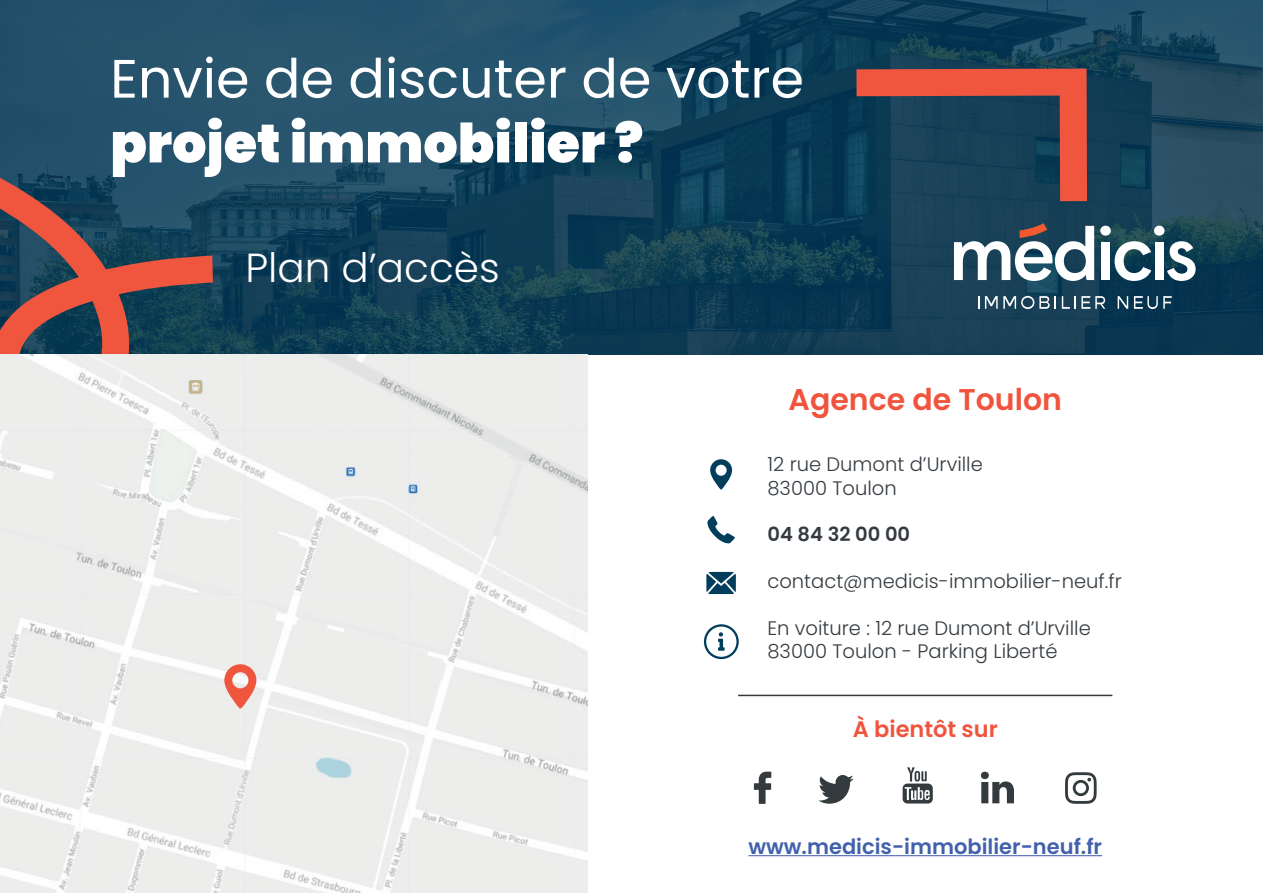
<style>
.page{position:relative;width:1263px;height:893px;background:#fff}
.page>*{position:absolute;margin:0;border:0;box-sizing:border-box;transform-origin:0 0}
.t1{font:54px "Poppins";color:#fff}
.t2{font:900 54px "Poppins";color:#fff}
.t3{font:300 40.5px "Poppins";color:#fff}
.t4{font:600 30px "Poppins";color:#f0543d}
.t5{font:600 22.5px "Poppins";color:#f0543d}
.t6{font:600 21px "Poppins";color:#4261ad}
.t7{font:300 19.5px/23.4px "Poppins";color:#343a3f}
.t8{font:600 19.5px "Poppins";color:#343a3f}
</style>
<div class="page">
<svg style="left:0;top:0;width:1263px;height:354px;background:#17455d"></svg>
<svg style="left:978px;top:296px;width:1px;height:13px"></svg>
<svg style="left:985px;top:296px;width:71px;height:13px"></svg>
<svg style="left:1062px;top:296px;width:43px;height:13px"></svg>
<svg style="left:1118px;top:296px;width:10px;height:13px"></svg>
<svg style="left:1134px;top:296px;width:38px;height:13px"></svg>
<div style="left:1100px;top:226px;width:11px;height:10px;background:#fff;border-radius:5px"></div>
<div style="left:1154px;top:226px;width:10px;height:10px;background:#fff;border-radius:5px"></div>
<div style="left:1101px;top:242px;width:9px;height:38px;background:#fff"></div>
<svg style="left:1114px;top:241px;width:37px;height:40px"></svg>
<div style="left:1155px;top:242px;width:9px;height:38px;background:#fff"></div>
<svg style="left:1167px;top:241px;width:28px;height:40px"></svg>
<svg style="left:954px;top:228px;width:140px;height:53px"></svg>
<svg style="left:0;top:107px;width:240px;height:247px;background:#424a59"></svg>
<svg style="left:829px;top:55px;width:271px;height:173px;background:#3e4351"></svg>
<img style="left:0;top:354px;width:587px;height:539px">
<svg style="left:224px;top:664px;width:32px;height:45px"></svg>
<svg style="left:710px;top:459px;width:22px;height:31px"></svg>
<svg style="left:707px;top:516px;width:28px;height:27px"></svg>
<svg style="left:706px;top:572px;width:30px;height:22px"></svg>
<svg style="left:704px;top:624px;width:35px;height:35px"></svg>
<svg style="left:754px;top:772px;width:17px;height:32px"></svg>
<svg style="left:818px;top:775px;width:36px;height:29px"></svg>
<svg style="left:903px;top:767px;width:30px;height:36px"></svg>
<svg style="left:981px;top:772px;width:33px;height:31px"></svg>
<svg style="left:1065px;top:772px;width:31px;height:32px"></svg>
<hr style="left:748px;top:855px;width:354px;height:1px;background:#4261ad">
<hr style="left:738px;top:695px;width:374px;height:1px;background:#343b3e">
<h1 class="t1" style="left:110px;top:47px;width:695px">Envie de discuter de votre</h1>
<h1 class="t2" style="left:110px;top:112px;width:535px">projet immobilier ?</h1>
<h2 class="t3" style="left:245px;top:244px;width:256px">Plan d’accès</h2>
<h3 class="t4" style="left:788px;top:382px;width:275px">Agence de Toulon</h3>
<p class="t7" style="left:767px;top:453px;width:217px">12 rue Dumont d’Urville<br>83000 Toulon</p>
<p class="t8" style="left:767px;top:523px;width:144px">04 84 32 00 00</p>
<p class="t7" style="left:767px;top:570px;width:356px">contact@medicis-immobilier-neuf.fr</p>
<p class="t7" style="left:767px;top:616px;width:325px">En voiture : 12 rue Dumont d’Urville<br>83000 Toulon - Parking Liberté</p>
<p class="t5" style="left:853px;top:716px;width:147px">À bientôt sur</p>
<p class="t6" style="left:748px;top:834px;width:355px">www.medicis-immobilier-neuf.fr</p>
</div>
